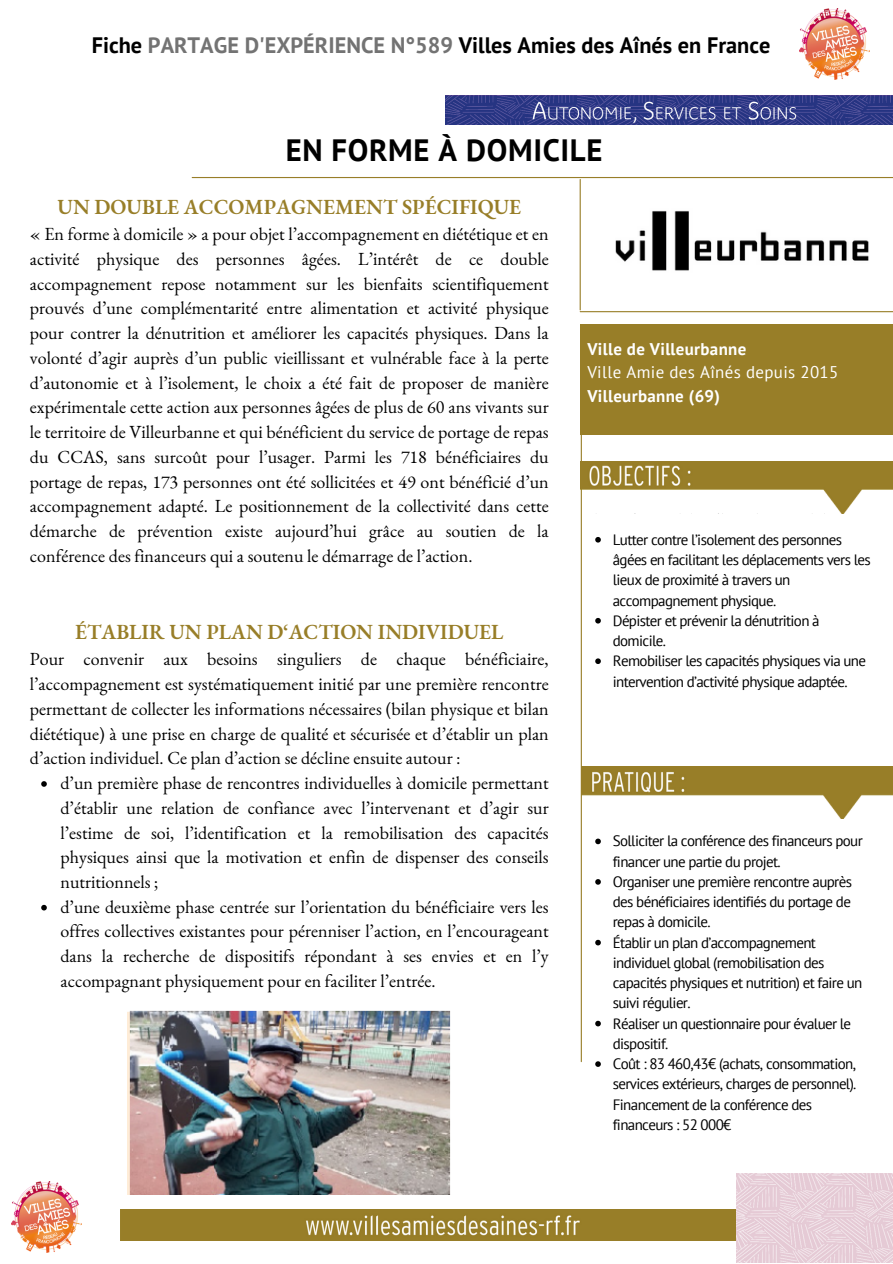
<style>
.page{position:relative;width:893px;height:1264px;background:#fff}
.page>*{position:absolute;margin:0;border:0;box-sizing:border-box;transform-origin:0 0}
.t1{font:700 30.75px "PT Sans";letter-spacing:.02em;color:#000}
.t2{font:700 22.35px "PT Sans";color:#000}
.t3{font:600 21px "EB Garamond";color:#987e28}
.t4{font:18px/24.8px "EB Garamond";color:#000;text-align:justify}
.t5{font:700 16.95px "PT Sans";letter-spacing:.02em;color:#fff}
.t6{font:16.95px "PT Sans";letter-spacing:.02em;color:#fff}
.t7{font:15px/20.2px "PT Sans";letter-spacing:-.045em;color:#000}
.s1{color:#737373}
</style>
<div class="page">
<hr style="left:580px;top:397px;width:2px;height:664px;background:#987e28">
<img style="left:120px;top:1209px;width:616px;height:31px">
<img style="left:736px;top:1173px;width:156px;height:89px">
<img style="left:582px;top:766px;width:310px;height:52px">
<img style="left:580px;top:461px;width:312px;height:52px">
<div style="left:580px;top:324px;width:312px;height:110px;background:#987e28"></div>
<hr style="left:192px;top:177px;width:700px;height:1px;background:#987e28">
<hr style="left:579px;top:179px;width:1px;height:131px;background:#987e28">
<hr style="left:580px;top:311px;width:312px;height:1px;background:#987e28">
<img style="left:12px;top:1181px;width:69px;height:71px">
<img style="left:446px;top:95px;width:446px;height:29px">
<img style="left:799px;top:9px;width:70px;height:70px">
<img style="left:127px;top:1010px;width:324px;height:184px">
<img style="left:615px;top:211px;width:254px;height:60px">
<svg style="left:41px;top:781px;width:6px;height:5px"></svg>
<svg style="left:41px;top:904px;width:6px;height:6px"></svg>
<svg style="left:595px;top:537px;width:5px;height:5px"></svg>
<svg style="left:595px;top:618px;width:5px;height:5px"></svg>
<svg style="left:595px;top:658px;width:5px;height:6px"></svg>
<svg style="left:595px;top:838px;width:5px;height:6px"></svg>
<svg style="left:595px;top:879px;width:5px;height:5px"></svg>
<svg style="left:595px;top:939px;width:5px;height:6px"></svg>
<svg style="left:595px;top:1020px;width:5px;height:6px"></svg>
<svg style="left:595px;top:1061px;width:5px;height:5px"></svg>
<p class="t2" style="left:92px;top:31px;width:680px">Fiche <span class="s1">PARTAGE D'EXPÉRIENCE N°589</span> Villes Amies des Aînés en France</p>
<p class="t1" style="left:286px;top:129px;width:318px">EN FORME À DOMICILE</p>
<p class="t3" style="left:57px;top:193px;width:465px">UN DOUBLE ACCOMPAGNEMENT SPÉCIFIQUE</p>
<p class="t4" style="left:30px;top:221px;width:520px">« En forme à domicile » a pour objet l’accompagnement en diététique et en activité physique des personnes âgées. L’intérêt de ce double accompagnement repose notamment sur les bienfaits scientifiquement prouvés d’une complémentarité entre alimentation et activité physique pour contrer la dénutrition et améliorer les capacités physiques. Dans la volonté d’agir auprès d’un public vieillissant et vulnérable face à la perte d’autonomie et à l’isolement, le choix a été fait de proposer de manière expérimentale cette action aux personnes âgées de plus de 60 ans vivants sur le territoire de Villeurbanne et qui bénéficient du service de portage de repas du CCAS, sans surcoût pour l’usager. Parmi les 718 bénéficiaires du portage de repas, 173 personnes ont été sollicitées et 49 ont bénéficié d’un accompagnement adapté. Le positionnement de la collectivité dans cette démarche de prévention existe aujourd’hui grâce au soutien de la conférence des financeurs qui a soutenu le démarrage de l’action.</p>
<p class="t3" style="left:75px;top:618px;width:430px">ÉTABLIR UN PLAN D‘ACTION INDIVIDUEL</p>
<p class="t4" style="left:30px;top:646px;width:520px">Pour convenir aux besoins singuliers de chaque bénéficiaire, l’accompagnement est systématiquement initié par une première rencontre permettant de collecter les informations nécessaires (bilan physique et bilan diététique) à une prise en charge de qualité et sécurisée et d’établir un plan d’action individuel. Ce plan d’action se décline ensuite autour :</p>
<p class="t4" style="left:61px;top:770px;width:489px">d’un première phase de rencontres individuelles à domicile permettant d’établir une relation de confiance avec l’intervenant et d’agir sur l’estime de soi, l’identification et la remobilisation des capacités physiques ainsi que la motivation et enfin de dispenser des conseils nutritionnels ;</p>
<p class="t4" style="left:61px;top:894px;width:489px">d’une deuxième phase centrée sur l’orientation du bénéficiaire vers les offres collectives existantes pour pérenniser l’action, en l’encourageant dans la recherche de dispositifs répondant à ses envies et en l’y accompagnant physiquement pour en faciliter l’entrée.</p>
<p class="t5" style="left:587px;top:338px;width:160px">Ville de Villeurbanne</p>
<p class="t6" style="left:587px;top:361px;width:252px">Ville Amie des Aînés depuis 2015</p>
<p class="t5" style="left:587px;top:384px;width:134px">Villeurbanne (69)</p>
<p class="t7" style="left:612px;top:529px;width:259px">Lutter contre l’isolement des personnes âgées en facilitant les déplacements vers les lieux de proximité à travers un accompagnement physique.</p>
<p class="t7" style="left:612px;top:610px;width:208px">Dépister et prévenir la dénutrition à domicile.</p>
<p class="t7" style="left:612px;top:650px;width:255px">Remobiliser les capacités physiques via une intervention d’activité physique adaptée.</p>
<p class="t7" style="left:612px;top:830px;width:251px">Solliciter la conférence des financeurs pour financer une partie du projet.</p>
<p class="t7" style="left:612px;top:871px;width:241px;text-align:justify">Organiser une première rencontre auprès des bénéficiaires identifiés du portage de repas à domicile.</p>
<p class="t7" style="left:612px;top:932px;width:251px">Établir un plan d’accompagnement individuel global (remobilisation des capacités physiques et nutrition) et faire un suivi régulier.</p>
<p class="t7" style="left:612px;top:1012px;width:240px">Réaliser un questionnaire pour évaluer le dispositif.</p>
<p class="t7" style="left:612px;top:1053px;width:245px">Coût : 83 460,43€ (achats, consommation, services extérieurs, charges de personnel).<br>Financement de la conférence des financeurs : 52 000€</p>
</div>
